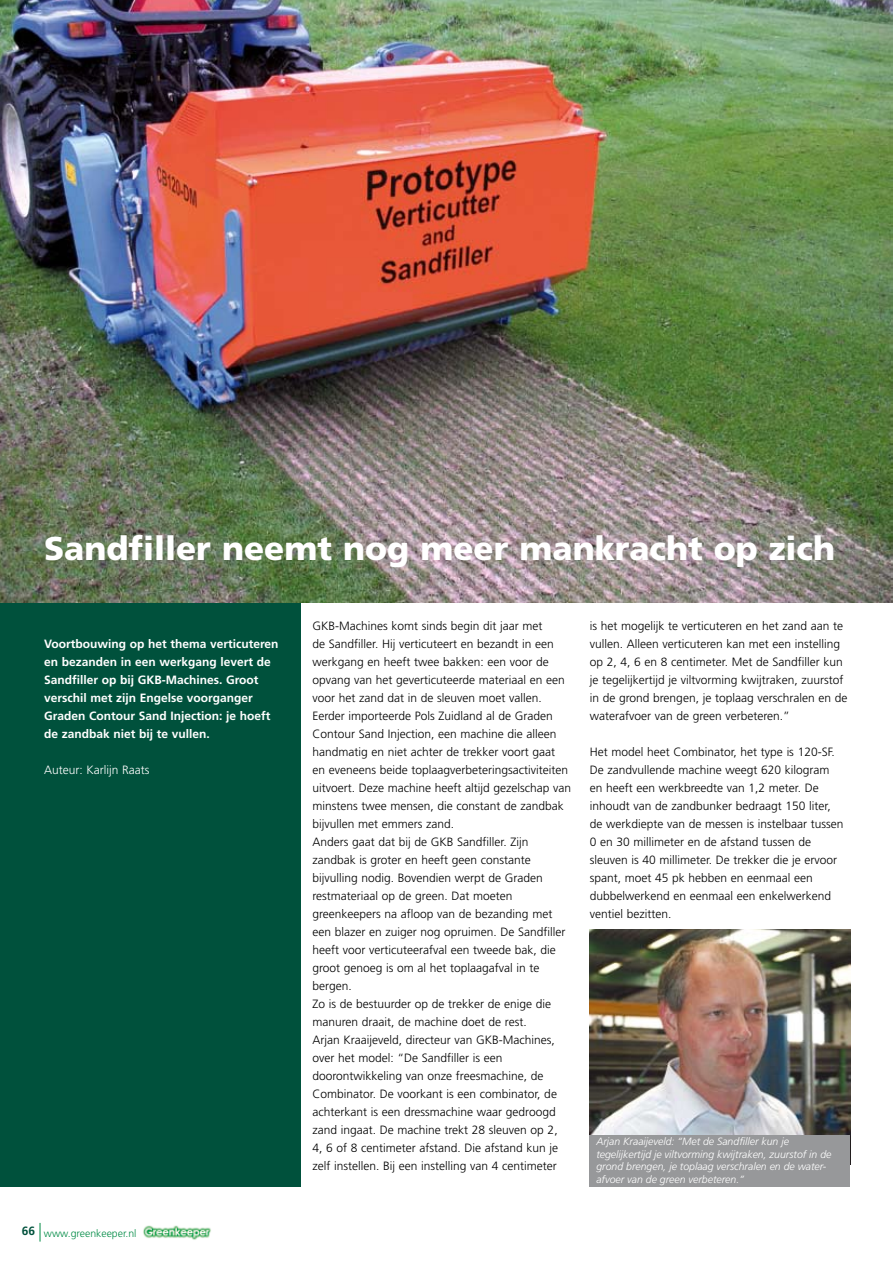
<style>
.page{position:relative;width:893px;height:1263px;background:#fff}
.page>*{position:absolute;margin:0;border:0;box-sizing:border-box;transform-origin:0 0}
.t1{font:900 33px "Frutiger";color:#fff}
.t2{font:300 12px/18px "Frutiger";color:#000}
.t3{font:700 12px/18px "Frutiger";color:#fff}
.t4{font:300 12px "Frutiger";color:#fff}
.t5{font:italic 300 10.5px/12.6px "Frutiger";color:#fff}
.t6{font:300 10.5px "Frutiger";color:#008b45}
.s1{font-weight:700;font-size:12px;color:#00513c}
</style>
<div class="page">
<img style="left:143px;top:1225px;width:68px;height:15px">
<svg style="left:40px;top:1223px;width:1px;height:18px"></svg>
<div style="left:0;top:595px;width:300px;height:591px;background:#00513c"></div>
<img style="left:590px;top:929px;width:260px;height:206px">
<div style="left:590px;top:1135px;width:260px;height:51px;background:#97989a"></div>
<img style="left:0;top:0;width:893px;height:602px">
<h1 class="t1" style="left:44px;top:528px;width:793px">Sandfiller neemt nog meer mankracht op zich</h1>
<p class="t3" style="left:44px;top:635px;width:236px">Voortbouwing op het thema verticuteren en bezanden in een werkgang levert de Sandfiller op bij GKB-Machines. Groot verschil met zijn Engelse voorganger Graden Contour Sand Injection: je hoeft de zandbak niet bij te vullen.</p>
<p class="t4" style="left:44px;top:763px;width:107px">Auteur: Karlijn Raats</p>
<p class="t6" style="left:22px;top:1227px;width:116px"><span class="s1">66</span> www.greenkeeper.nl</p>
<p class="t2" style="left:312px;top:617px;width:260px">GKB-Machines komt sinds begin dit jaar met<br>de Sandfiller. Hij verticuteert en bezandt in een werkgang en heeft twee bakken: een voor de opvang van het geverticuteerde materiaal en een voor het zand dat in de sleuven moet vallen.<br>Eerder importeerde Pols Zuidland al de Graden Contour Sand Injection, een machine die alleen handmatig en niet achter de trekker voort gaat<br>en eveneens beide toplaagverbeteringsactiviteiten uitvoert. Deze machine heeft altijd gezelschap van minstens twee mensen, die constant de zandbak bijvullen met emmers zand.<br>Anders gaat dat bij de GKB Sandfiller. Zijn zandbak is groter en heeft geen constante bijvulling nodig. Bovendien werpt de Graden restmateriaal op de green. Dat moeten greenkeepers na afloop van de bezanding met een blazer en zuiger nog opruimen. De Sandfiller heeft voor verticuteerafval een tweede bak, die groot genoeg is om al het toplaagafval in te bergen.<br>Zo is de bestuurder op de trekker de enige die manuren draait, de machine doet de rest.<br>Arjan Kraaijeveld, directeur van GKB-Machines, over het model: “De Sandfiller is een doorontwikkeling van onze freesmachine, de Combinator. De voorkant is een combinator, de achterkant is een dressmachine waar gedroogd zand ingaat. De machine trekt 28 sleuven op 2,<br>4, 6 of 8 centimeter afstand. Die afstand kun je zelf instellen. Bij een instelling van 4 centimeter</p>
<p class="t2" style="left:590px;top:617px;width:259px">is het mogelijk te verticuteren en het zand aan te vullen. Alleen verticuteren kan met een instelling op 2, 4, 6 en 8 centimeter. Met de Sandfiller kun je tegelijkertijd je viltvorming kwijtraken, zuurstof in de grond brengen, je toplaag verschralen en de waterafvoer van de green verbeteren.”</p>
<p class="t2" style="left:590px;top:743px;width:255px">Het model heet Combinator, het type is 120-SF.<br>De zandvullende machine weegt 620 kilogram en heeft een werkbreedte van 1,2 meter. De inhoudt van de zandbunker bedraagt 150 liter, de werkdiepte van de messen is instelbaar tussen 0 en 30 millimeter en de afstand tussen de sleuven is 40 millimeter. De trekker die je ervoor spant, moet 45 pk hebben en eenmaal een dubbelwerkend en eenmaal een enkelwerkend ventiel bezitten.</p>
<p class="t5" style="left:596px;top:1135px;width:237px">Arjan Kraaijeveld: “Met de Sandfiller kun je tegelijkertijd je viltvorming kwijtraken, zuurstof in de grond brengen, je toplaag verschralen en de water&shy;afvoer van de green verbeteren.”</p>
</div>
